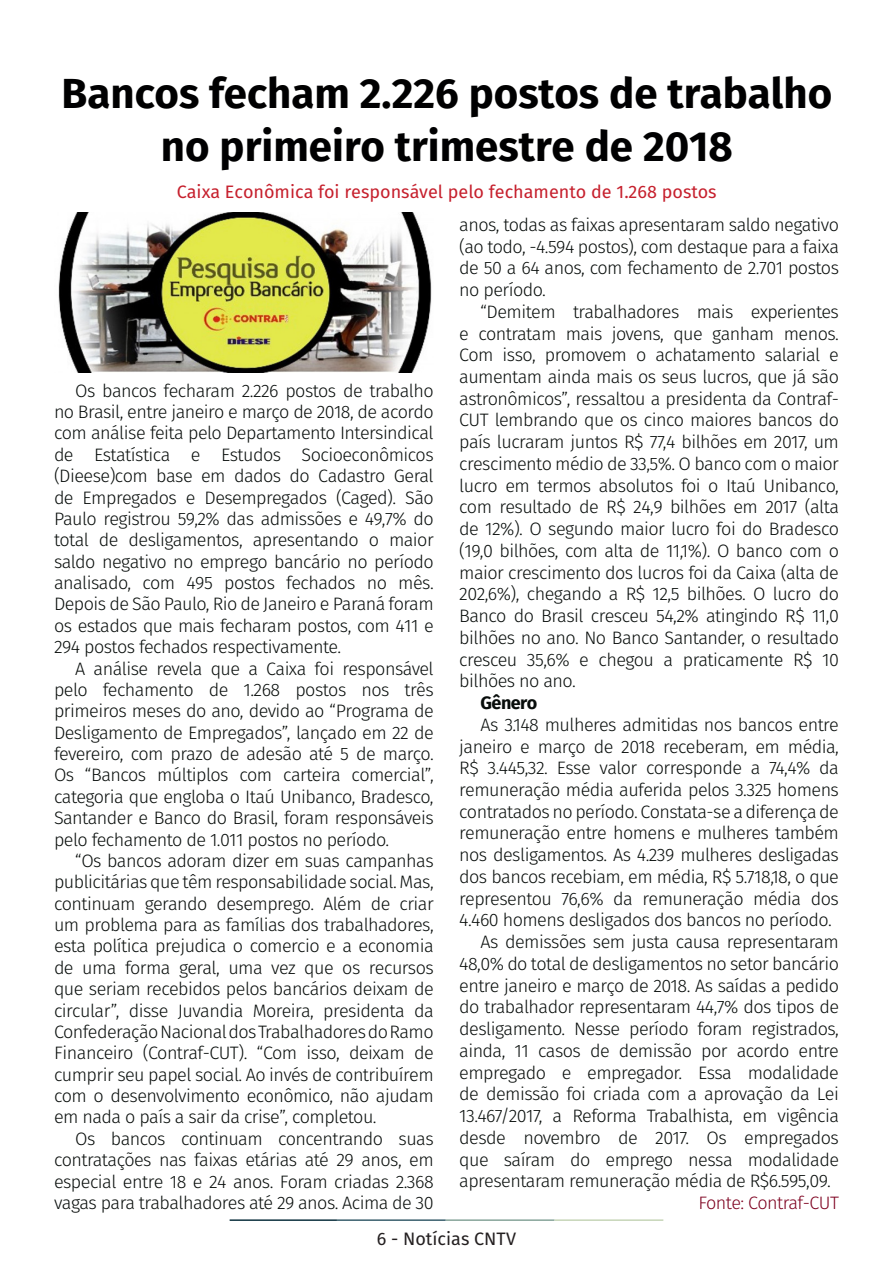
<style>
.page{position:relative;width:893px;height:1263px;background:#fff}
.page>*{position:absolute;margin:0;border:0;box-sizing:border-box;transform-origin:0 0}
.t1{font:700 42px/52.5px "Fira Sans";color:#000001;text-align:center}
.t2{font:300 18px/21.8px "Fira Sans";letter-spacing:-.03em;color:#080d0b;text-align:justify}
.t3{font:18px "Fira Sans";color:#c6202d}
.t4{font:300 18px "Fira Sans";letter-spacing:-.03em;color:#7e0220}
.t5{font:18px "Fira Sans";color:#231f20}
.t6{font:700 18px "Fira Sans";letter-spacing:-.03em;color:#080d0b}
</style>
<div class="page">
<hr style="left:230px;top:1219px;width:107px;height:2px;background:#0e323f">
<hr style="left:337px;top:1219px;width:109px;height:2px;background:#3a5f6d">
<hr style="left:446px;top:1219px;width:109px;height:2px;background:#87a59a">
<hr style="left:555px;top:1219px;width:108px;height:2px;background:#c6d5b7">
<img style="left:58px;top:213px;width:374px;height:160px">
<p class="t1" style="left:62px;top:64px;width:772px">Bancos fecham 2.226 postos de trabalho no primeiro trimestre de 2018</p>
<p class="t3" style="left:177px;top:178px;width:541px">Caixa Econômica foi responsável pelo fechamento de 1.268 postos</p>
<p class="t2" style="left:54px;top:380px;width:381px;line-height:21.3px;text-indent:21px">Os bancos fecharam 2.226 postos de trabalho no Brasil, entre janeiro e março de 2018, de acordo com análise feita pelo Departamento Intersindical de Estatística e Estudos Socioeconômicos (Dieese)com base em dados do Cadastro Geral de Empregados e Desempregados (Caged). São Paulo registrou 59,2% das admissões e 49,7% do total de desligamentos, apresentando o maior saldo negativo no emprego bancário no período analisado, com 495 postos fechados no mês.<br>Depois de São Paulo, Rio de Janeiro e Paraná foram os estados que mais fecharam postos, com 411 e 294 postos fechados respectivamente.</p>
<p class="t2" style="left:54px;top:658px;width:381px;line-height:21.3px;text-indent:21px">A análise revela que a Caixa foi responsável pelo fechamento de 1.268 postos nos três primeiros meses do ano, devido ao “Programa de Desligamento de Empregados”, lançado em 22 de fevereiro, com prazo de adesão até 5 de março.<br>Os “Bancos múltiplos com carteira comercial”, categoria que engloba o Itaú Unibanco, Bradesco, Santander e Banco do Brasil, foram responsáveis pelo fechamento de 1.011 postos no período.</p>
<p class="t2" style="left:54px;top:850px;width:381px;line-height:21.3px;text-indent:21px">“Os bancos adoram dizer em suas campanhas publicitárias que têm responsabilidade social. Mas, continuam gerando desemprego. Além de criar um problema para as famílias dos trabalhadores, esta política prejudica o comercio e a economia de uma forma geral, uma vez que os recursos que seriam recebidos pelos bancários deixam de circular”, disse Juvandia Moreira, presidenta da Confederação Nacional dos Trabalhadores do Ramo Financeiro (Contraf-CUT). “Com isso, deixam de cumprir seu papel social. Ao invés de contribuírem com o desenvolvimento econômico, não ajudam em nada o país a sair da crise”, completou.</p>
<p class="t2" style="left:54px;top:1128px;width:381px;line-height:21.3px;text-indent:21px">Os bancos continuam concentrando suas contratações nas faixas etárias até 29 anos, em especial entre 18 e 24 anos. Foram criadas 2.368 vagas para trabalhadores até 29 anos. Acima de 30</p>
<p class="t2" style="left:459px;top:214px;width:381px">anos, todas as faixas apresentaram saldo negativo (ao todo, -4.594 postos), com destaque para a faixa de 50 a 64 anos, com fechamento de 2.701 postos no período.</p>
<p class="t2" style="left:459px;top:301px;width:381px;text-indent:21px">“Demitem trabalhadores mais experientes e contratam mais jovens, que ganham menos.<br>Com isso, promovem o achatamento salarial e aumentam ainda mais os seus lucros, que já são astronômicos”, ressaltou a presidenta da Contraf-CUT lembrando que os cinco maiores bancos do país lucraram juntos R$ 77,4 bilhões em 2017, um crescimento médio de 33,5%. O banco com o maior lucro em termos absolutos foi o Itaú Unibanco, com resultado de R$ 24,9 bilhões em 2017 (alta de 12%). O segundo maior lucro foi do Bradesco (19,0 bilhões, com alta de 11,1%). O banco com o maior crescimento dos lucros foi da Caixa (alta de 202,6%), chegando a R$ 12,5 bilhões. O lucro do Banco do Brasil cresceu 54,2% atingindo R$ 11,0 bilhões no ano. No Banco Santander, o resultado cresceu 35,6% e chegou a praticamente R$ 10 bilhões no ano.</p>
<p class="t6" style="left:480px;top:688px;width:58px">Gênero</p>
<p class="t2" style="left:459px;top:713px;width:381px;text-indent:21px">As 3.148 mulheres admitidas nos bancos entre janeiro e março de 2018 receberam, em média, R$ 3.445,32. Esse valor corresponde a 74,4% da remuneração média auferida pelos 3.325 homens contratados no período. Constata-se a diferença de remuneração entre homens e mulheres também nos desligamentos. As 4.239 mulheres desligadas dos bancos recebiam, em média, R$ 5.718,18, o que representou 76,6% da remuneração média dos 4.460 homens desligados dos bancos no período.</p>
<p class="t2" style="left:459px;top:931px;width:381px;text-indent:21px">As demissões sem justa causa representaram 48,0% do total de desligamentos no setor bancário entre janeiro e março de 2018. As saídas a pedido do trabalhador representaram 44,7% dos tipos de desligamento. Nesse período foram registrados, ainda, 11 casos de demissão por acordo entre empregado e empregador. Essa modalidade de demissão foi criada com a aprovação da Lei 13.467/2017, a Reforma Trabalhista, em vigência desde novembro de 2017. Os empregados que saíram do emprego nessa modalidade apresentaram remuneração média de R$6.595,09.</p>
<p class="t4" style="left:698px;top:1190px;width:142px">Fonte: Contraf-CUT</p>
<p class="t5" style="left:377px;top:1225px;width:141px">6 - Notícias CNTV</p>
</div>
